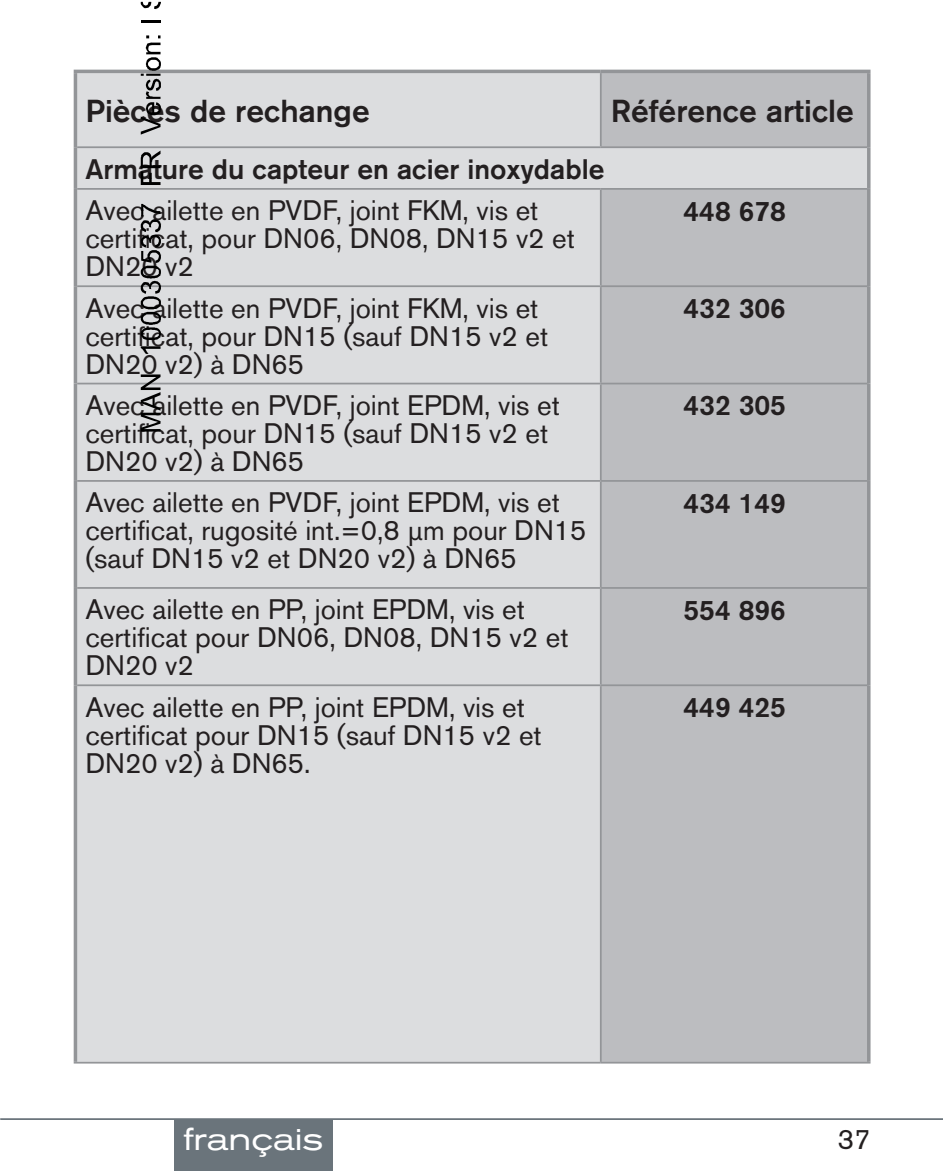
<style>
.page{position:relative;width:943px;height:1171px;background:#fff}
.page>*{position:absolute;margin:0;border:0;box-sizing:border-box;transform-origin:0 0}
.Techn-Daten{font:500 31.5px "Akzidenz Grotesk BQ";color:#231f20}
.t1{font:expanded 31.5px "Akzidenz Grotesk BQ";color:#fff}
.Tech-Daten__0_espace{font:28px/28px "Akzidenz Grotesk BQ";color:#231f20}
.Tech-Daten__0_espace-2{font:500 28px "Akzidenz Grotesk BQ";color:#231f20}
</style>
<div class="page">
<div style="left:77px;top:73px;width:523px;height:989px;background:#dcdddf"></div>
<div style="left:600px;top:73px;width:267px;height:989px;background:#bcbdc0"></div>
<hr style="left:74px;top:70px;width:526px;height:3px;background:#939598">
<hr style="left:74px;top:73px;width:3px;height:74px;background:#939598">
<hr style="left:600px;top:70px;width:270px;height:3px;background:#939598">
<hr style="left:867px;top:73px;width:3px;height:74px;background:#939598">
<hr style="left:600px;top:73px;width:1px;height:73px;background:#939598">
<hr style="left:77px;top:146px;width:523px;height:2px;background:#939598">
<hr style="left:600px;top:146px;width:267px;height:2px;background:#939598">
<hr style="left:74px;top:147px;width:3px;height:42px;background:#939598">
<hr style="left:867px;top:147px;width:3px;height:42px;background:#939598">
<hr style="left:74px;top:189px;width:3px;height:97px;background:#939598">
<hr style="left:867px;top:189px;width:3px;height:97px;background:#939598">
<hr style="left:74px;top:286px;width:3px;height:97px;background:#939598">
<hr style="left:867px;top:286px;width:3px;height:97px;background:#939598">
<hr style="left:74px;top:383px;width:3px;height:98px;background:#939598">
<hr style="left:867px;top:383px;width:3px;height:98px;background:#939598">
<hr style="left:74px;top:481px;width:3px;height:107px;background:#939598">
<hr style="left:867px;top:481px;width:3px;height:107px;background:#939598">
<hr style="left:74px;top:588px;width:3px;height:97px;background:#939598">
<hr style="left:867px;top:588px;width:3px;height:97px;background:#939598">
<hr style="left:74px;top:685px;width:3px;height:377px;background:#939598">
<hr style="left:867px;top:685px;width:3px;height:377px;background:#939598">
<hr style="left:77px;top:188px;width:523px;height:2px;background:#939598">
<hr style="left:600px;top:188px;width:267px;height:2px;background:#939598">
<hr style="left:600px;top:190px;width:1px;height:95px;background:#939598">
<hr style="left:77px;top:285px;width:523px;height:2px;background:#939598">
<hr style="left:600px;top:285px;width:267px;height:2px;background:#939598">
<hr style="left:600px;top:287px;width:1px;height:96px;background:#939598">
<hr style="left:77px;top:383px;width:523px;height:1px;background:#939598">
<hr style="left:600px;top:383px;width:267px;height:1px;background:#939598">
<hr style="left:600px;top:384px;width:1px;height:96px;background:#939598">
<hr style="left:77px;top:480px;width:523px;height:2px;background:#939598">
<hr style="left:600px;top:480px;width:267px;height:2px;background:#939598">
<hr style="left:600px;top:482px;width:1px;height:105px;background:#939598">
<hr style="left:77px;top:587px;width:523px;height:2px;background:#939598">
<hr style="left:600px;top:587px;width:267px;height:2px;background:#939598">
<hr style="left:600px;top:589px;width:1px;height:95px;background:#939598">
<hr style="left:77px;top:684px;width:523px;height:2px;background:#939598">
<hr style="left:600px;top:684px;width:267px;height:2px;background:#939598">
<hr style="left:600px;top:686px;width:1px;height:376px;background:#939598">
<hr style="left:74px;top:1062px;width:526px;height:1px;background:#939598">
<hr style="left:600px;top:1062px;width:270px;height:1px;background:#939598">
<hr style="left:0;top:1118px;width:943px;height:2px;background:#6a747b">
<div style="left:174px;top:1119px;width:159px;height:52px;background:#6a747b"></div>
<svg style="left:141px;top:374px;width:19px;height:58px"></svg>
<svg style="left:141px;top:346px;width:19px;height:8px"></svg>
<svg style="left:141px;top:204px;width:20px;height:136px;background:#909192"></svg>
<svg style="left:141px;top:151px;width:19px;height:34px"></svg>
<svg style="left:141px;top:35px;width:20px;height:100px"></svg>
<hr style="left:141px;top:20px;width:19px;height:3px;background:#000">
<svg style="left:141px;top:2px;width:20px;height:7px"></svg>
<p class="Techn-Daten" style="left:85px;top:91px;width:286px">Pièces de rechange</p>
<p class="Techn-Daten" style="left:610px;top:91px;width:245px">Référence article</p>
<p class="Tech-Daten__0_espace-2" style="left:85px;top:152px;width:520px">Armature du capteur en acier inoxydable</p>
<p class="Tech-Daten__0_espace" style="left:85px;top:196px;width:491px">Avec ailette en PVDF, joint FKM, vis et certificat, pour DN06, DN08, DN15 v2 et<br>DN20 v2</p>
<p class="Tech-Daten__0_espace-2" style="left:683px;top:194px;width:104px">448 678</p>
<p class="Tech-Daten__0_espace" style="left:85px;top:294px;width:464px">Avec ailette en PVDF, joint FKM, vis et certificat, pour DN15 (sauf DN15 v2 et<br>DN20 v2) à DN65</p>
<p class="Tech-Daten__0_espace-2" style="left:683px;top:291px;width:104px">432 306</p>
<p class="Tech-Daten__0_espace" style="left:85px;top:391px;width:476px">Avec ailette en PVDF, joint EPDM, vis et certificat, pour DN15 (sauf DN15 v2 et<br>DN20 v2) à DN65</p>
<p class="Tech-Daten__0_espace-2" style="left:683px;top:388px;width:104px">432 305</p>
<p class="Tech-Daten__0_espace" style="left:85px;top:488px;width:503px">Avec ailette en PVDF, joint EPDM, vis et certificat, rugosité int.=0,8 µm pour DN15 (sauf DN15 v2 et DN20 v2) à DN65</p>
<p class="Tech-Daten__0_espace-2" style="left:683px;top:486px;width:104px">434 149</p>
<p class="Tech-Daten__0_espace" style="left:85px;top:595px;width:484px">Avec ailette en PP, joint EPDM, vis et certificat pour DN06, DN08, DN15 v2 et<br>DN20 v2</p>
<p class="Tech-Daten__0_espace-2" style="left:683px;top:593px;width:104px">554 896</p>
<p class="Tech-Daten__0_espace" style="left:85px;top:693px;width:458px">Avec ailette en PP, joint EPDM, vis et certificat pour DN15 (sauf DN15 v2 et<br>DN20 v2) à DN65.</p>
<p class="Tech-Daten__0_espace-2" style="left:683px;top:690px;width:104px">449 425</p>
<p class="t1" style="left:184px;top:1120px;width:141px">français</p>
<p class="Tech-Daten__0_espace" style="left:837px;top:1125px;width:34px">37</p>
</div>
